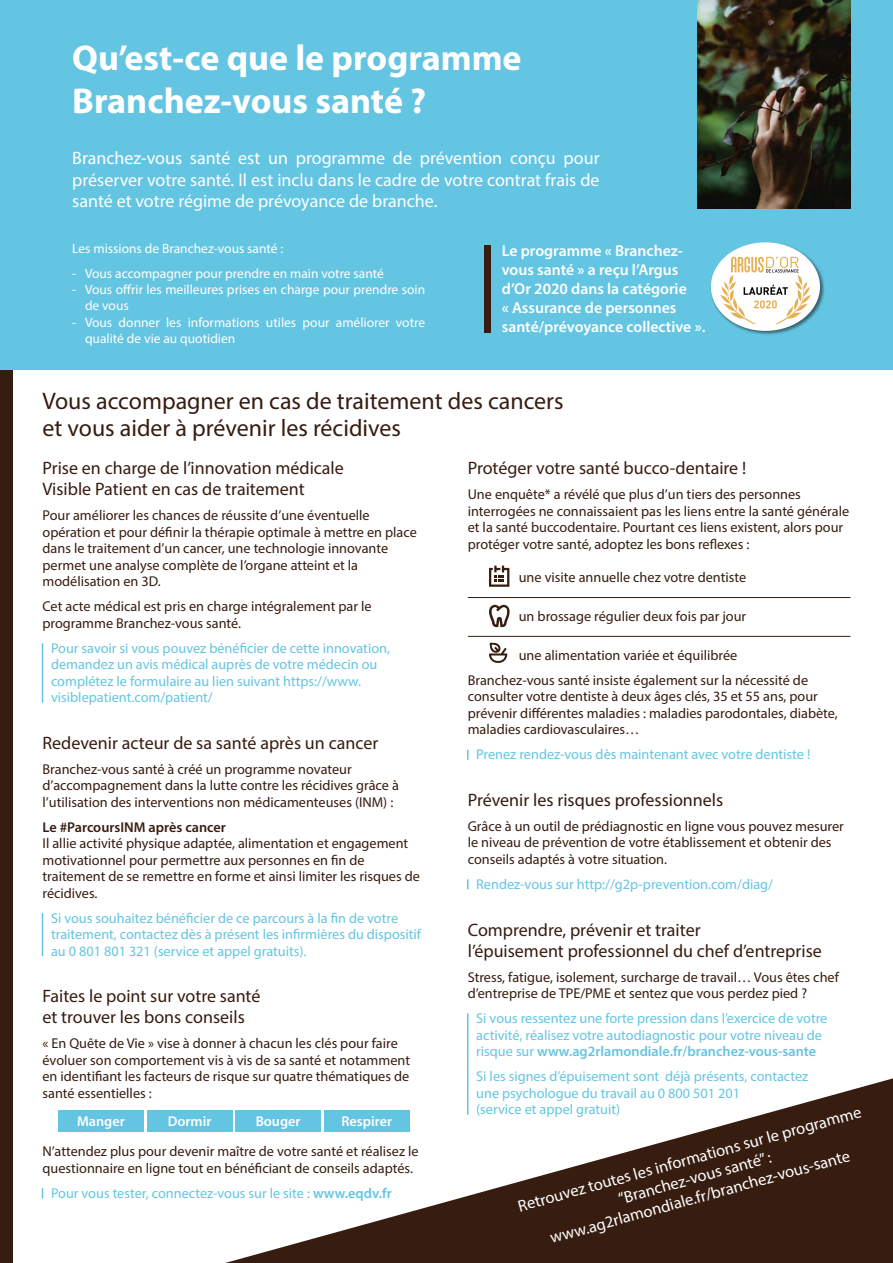
<style>
.page{position:relative;width:893px;height:1263px;background:#fff}
.page>*{position:absolute;margin:0;border:0;box-sizing:border-box;transform-origin:0 0}
.t1{font:700 36px/43.2px "Myriad Pro";color:#fff}
.t2{font:24px/27px "Myriad Pro";color:#371c10}
.t3{font:18px/21px "Myriad Pro";color:#371c10}
.t4{font:18px/21.6px "Myriad Pro";color:#fff;text-align:justify}
.t5{font:16.5px/19.5px "Myriad Pro";color:#fff;text-align:center}
.t6{font:600 15.75px/18.9px "Myriad Pro";color:#fff}
.t7{font:14.25px/16.5px "Myriad Pro";color:#371c10}
.t8{font:14.25px/16.5px "Myriad Pro";color:#64c5e2}
.t9{font:600 14.25px "Myriad Pro";color:#fff}
.t10{font:600 14.25px "Myriad Pro";color:#371c10}
.t11{font:13.5px/16.2px "Myriad Pro";color:#fff}
.s1{font-weight:600}
</style>
<div class="page">
<div style="left:0;top:0;width:13px;height:1263px;background:#371c10"></div>
<svg style="left:225px;top:1078px;width:668px;height:185px;fill:#371c10"></svg>
<hr style="left:42px;top:643px;width:1px;height:60px;background:#64c5e2">
<hr style="left:42px;top:913px;width:1px;height:43px;background:#64c5e2">
<div style="left:58px;top:1110px;width:86px;height:21px;background:#64c5e2"></div>
<div style="left:147px;top:1110px;width:85px;height:21px;background:#64c5e2"></div>
<div style="left:236px;top:1110px;width:85px;height:21px;background:#64c5e2"></div>
<div style="left:324px;top:1110px;width:85px;height:21px;background:#64c5e2"></div>
<hr style="left:468px;top:597px;width:382px;height:1px;background:#371c10">
<hr style="left:468px;top:636px;width:382px;height:1px;background:#371c10">
<hr style="left:467px;top:1013px;width:1px;height:101px;background:#64c5e2">
<svg style="left:489px;top:566px;width:20px;height:21px"></svg>
<svg style="left:489px;top:604px;width:21px;height:23px"></svg>
<svg style="left:489px;top:642px;width:18px;height:21px"></svg>
<div style="left:0;top:0;width:893px;height:370px;background:#64c5e2"></div>
<img style="left:710px;top:245px;width:115px;height:90px">
<div style="left:711px;top:242px;width:109px;height:89px;background:#fff;border-radius:50%"></div>
<svg style="left:719px;top:257px;width:93px;height:67px"></svg>
<div style="left:485px;top:245px;width:6px;height:87px;background:#371c10"></div>
<img style="left:697px;top:0;width:153px;height:208px">
<h1 class="t1" style="left:72px;top:35px;width:451px">Qu’est-ce que le programme<br>Branchez-vous santé ?</h1>
<p class="t4" style="left:72px;top:147px;width:529px">Branchez-vous santé est un programme de prévention conçu pour préserver votre santé. Il est inclu dans le cadre de votre contrat frais de santé et votre régime de prévoyance de branche.</p>
<p class="t11" style="left:72px;top:240px;width:213px">Les missions de Branchez-vous santé :</p>
<p class="t11" style="left:72px;top:265px;width:313px">- Vous accompagner pour prendre en main votre santé</p>
<p class="t11" style="left:85px;top:281px;width:342px;text-indent:-13px">- Vous offrir les meilleures prises en charge pour prendre soin de vous</p>
<p class="t11" style="left:85px;top:314px;width:342px;text-indent:-13px">- Vous donner les informations utiles pour améliorer votre qualité de vie au quotidien</p>
<p class="t6" style="left:502px;top:241px;width:205px">Le programme « Branchez&shy;vous santé » a reçu l’Argus d’Or 2020 dans la catégorie<br>« Assurance de personnes santé/prévoyance collective ».</p>
<h2 class="t2" style="left:43px;top:387px;width:523px">Vous accompagner en cas de traitement des cancers et vous aider à prévenir les récidives</h2>
<p class="t3" style="left:43px;top:457px;width:303px">Prise en charge de l’innovation médicale<br>Visible Patient en cas de traitement</p>
<p class="t7" style="left:43px;top:507px;width:376px">Pour améliorer les chances de réussite d’une éventuelle opération et pour définir la thérapie optimale à mettre en place dans le traitement d’un cancer, une technologie innovante permet une analyse complète de l’organe atteint et la modélisation en 3D.</p>
<p class="t7" style="left:43px;top:598px;width:331px">Cet acte médical est pris en charge intégralement par le programme Branchez-vous santé.</p>
<p class="t8" style="left:51px;top:639px;width:340px">Pour savoir si vous pouvez bénéficier de cette innovation, demandez un avis médical auprès de votre médecin ou complétez le formulaire au lien suivant https://www. visiblepatient.com/patient/</p>
<p class="t3" style="left:43px;top:732px;width:337px">Redevenir acteur de sa santé après un cancer</p>
<p class="t7" style="left:43px;top:760px;width:358px">Branchez-vous santé à créé un programme novateur d’accompagnement dans la lutte contre les récidives grâce à l’utilisation des interventions non médicamenteuses (INM) :</p>
<p class="t10" style="left:43px;top:818px;width:185px">Le #ParcoursINM après cancer</p>
<p class="t7" style="left:43px;top:835px;width:379px">Il allie activité physique adaptée, alimentation et engagement motivationnel pour permettre aux personnes en fin de traitement de se remettre en forme et ainsi limiter les risques de récidives.</p>
<p class="t8" style="left:51px;top:909px;width:371px">Si vous souhaitez bénéficier de ce parcours à la fin de votre traitement, contactez dès à présent les infirmières du dispositif au 0 801 801 321 (service et appel gratuits).</p>
<p class="t3" style="left:43px;top:985px;width:219px">Faites le point sur votre santé et trouver les bons conseils</p>
<p class="t7" style="left:43px;top:1035px;width:369px">« En Quête de Vie » vise à donner à chacun les clés pour faire évoluer son comportement vis à vis de sa santé et notamment en identifiant les facteurs de risque sur quatre thématiques de santé essentielles :</p>
<p class="t9" style="left:77px;top:1112px;width:49px">Manger</p>
<p class="t9" style="left:168px;top:1112px;width:45px">Dormir</p>
<p class="t9" style="left:256px;top:1112px;width:47px">Bouger</p>
<p class="t9" style="left:341px;top:1112px;width:52px">Respirer</p>
<p class="t7" style="left:43px;top:1143px;width:378px">N’attendez plus pour devenir maître de votre santé et réalisez le questionnaire en ligne tout en bénéficiant de conseils adaptés.</p>
<p class="t8" style="left:51px;top:1185px;width:342px">Pour vous tester, connectez-vous sur le site : <span class="s1">www.eqdv.fr</span></p>
<p class="t3" style="left:468px;top:457px;width:280px">Protéger votre santé bucco-dentaire !</p>
<p class="t7" style="left:468px;top:486px;width:383px">Une enquête* a révélé que plus d’un tiers des personnes interrogées ne connaissaient pas les liens entre la santé générale et la santé buccodentaire. Pourtant ces liens existent, alors pour protéger votre santé, adoptez les bons reflexes :</p>
<p class="t7" style="left:519px;top:569px;width:229px">une visite annuelle chez votre dentiste</p>
<p class="t7" style="left:519px;top:608px;width:229px">un brossage régulier deux fois par jour</p>
<p class="t7" style="left:468px;top:642px;width:342px;line-height:25px;text-indent:51px">une alimentation variée et équilibrée<br>Branchez-vous santé insiste également sur la nécessité de</p>
<p class="t7" style="left:468px;top:688px;width:372px">consulter votre dentiste à deux âges clés, 35 et 55 ans, pour prévenir différentes maladies : maladies parodontales, diabète, maladies cardiovasculaires…</p>
<p class="t8" style="left:476px;top:746px;width:336px">Prenez rendez-vous dès maintenant avec votre dentiste !</p>
<p class="t3" style="left:468px;top:789px;width:257px">Prévenir les risques professionnels</p>
<p class="t7" style="left:468px;top:818px;width:378px">Grâce à un outil de prédiagnostic en ligne vous pouvez mesurer le niveau de prévention de votre établissement et obtenir des conseils adaptés à votre situation.</p>
<p class="t8" style="left:476px;top:876px;width:298px">Rendez-vous sur http://g2p-prevention.com/diag/</p>
<p class="t3" style="left:468px;top:919px;width:356px">Comprendre, prévenir et traiter<br>l’épuisement professionnel du chef d’entreprise</p>
<p class="t7" style="left:468px;top:968px;width:373px">Stress, fatigue, isolement, surcharge de travail… Vous êtes chef d’entreprise de TPE/PME et sentez que vous perdez pied ?</p>
<p class="t8" style="left:476px;top:1010px;width:353px">Si vous ressentez une forte pression dans l’exercice de votre activité, réalisez votre autodiagnostic pour votre niveau de risque sur <span class="s1">www.ag2rlamondiale.fr/branchez-vous-sante</span></p>
<p class="t8" style="left:476px;top:1068px;width:334px">Si les signes d’épuisement sont déjà présents, contactez une psychologue du travail au 0 800 501 201<br>(service et appel gratuit)</p>
<p class="t5" style="left:515px;top:1195px;width:357px;rotate:-15deg">Retrouvez toutes les informations sur le programme “Branchez-vous santé” : www.ag2rlamondiale.fr/branchez-vous-sante</p>
</div>
